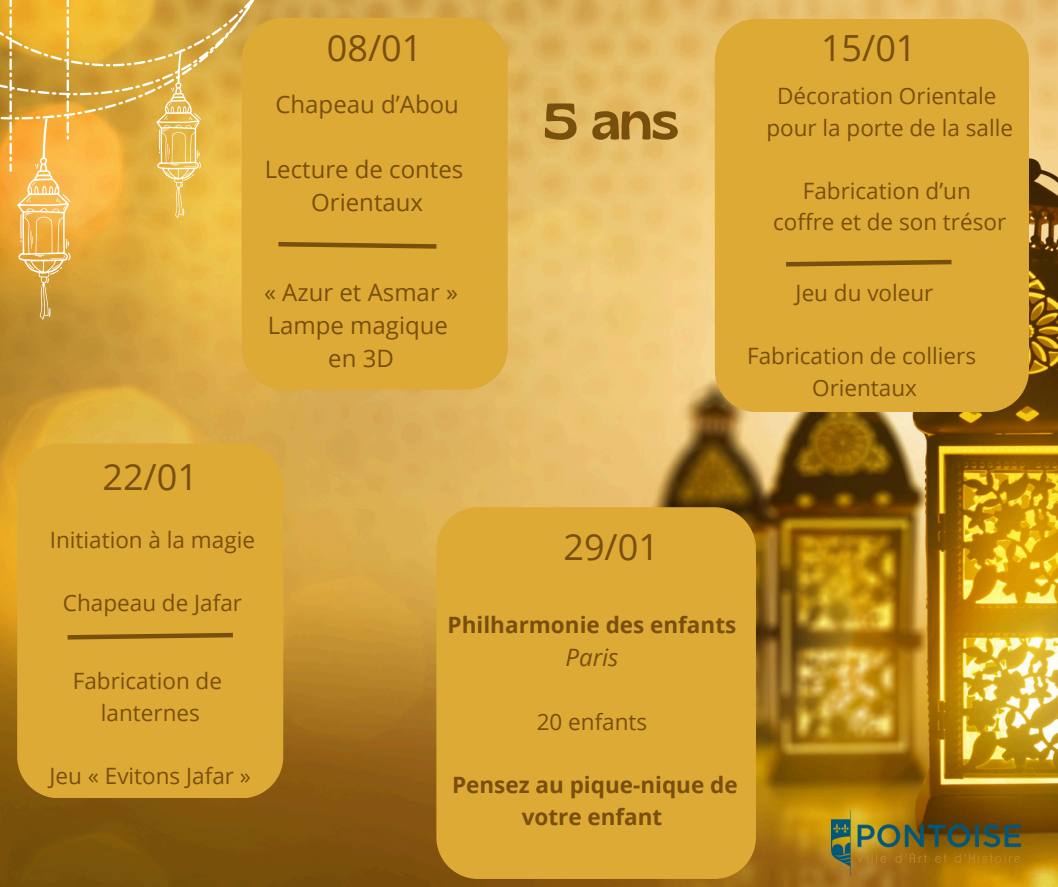
<style>
.page{position:relative;width:1058px;height:887px;background:#fff}
.page>*{position:absolute;margin:0;border:0;box-sizing:border-box;transform-origin:0 0}
.t1{font:51px "Gliker";color:#794f0d}
.t2{font:36px "Open Sans";color:#794f0d}
.t3{font:24px "Open Sans";color:#794f0d}
.t4{font:italic 24px "Open Sans";color:#794f0d}
.t5{font:22.5px "Open Sans";color:#794f0d}
.t6{font:700 22.5px/31.5px "Open Sans";color:#794f0d;text-align:center}
</style>
<div class="page">
<img style="left:0;top:0;width:1058px;height:886px">
<svg style="left:17px;top:196px;width:59px;height:123px;background:#e1ae52"></svg>
<svg style="left:156px;top:196px;width:50px;height:22px"></svg>
<svg style="left:0;top:0;width:256px;height:196px;background:#e4b149"></svg>
<div style="left:17px;top:443px;width:266px;height:355px;background:#deaa36"></div>
<div style="left:242px;top:18px;width:266px;height:371px;background:#deaa36"></div>
<div style="left:715px;top:19px;width:314px;height:392px;background:#deaa36"></div>
<div style="left:436px;top:507px;width:320px;height:371px;background:#deaa36"></div>
<svg style="left:274px;top:239px;width:167px;height:12px;background:#ba8927"></svg>
<svg style="left:781px;top:257px;width:175px;height:12px;background:#ba8927"></svg>
<svg style="left:63px;top:630px;width:174px;height:12px;background:#b98927"></svg>
<img style="left:831px;top:810px;width:189px;height:65px">
<p class="t2" style="left:327px;top:22px;width:97px">08/01</p>
<p class="t2" style="left:821px;top:22px;width:97px">15/01</p>
<p class="t3" style="left:275px;top:87px;width:185px">Chapeau d’Abou</p>
<p class="t3" style="left:265px;top:152px;width:200px">Lecture de contes</p>
<h1 class="t3" style="left:311px;top:185px;width:113px">Orientaux</h1>
<h2 class="t3" style="left:264px;top:276px;width:195px">« Azur et Asmar »</h2>
<p class="t3" style="left:268px;top:308px;width:182px">Lampe magique</p>
<p class="t3" style="left:328px;top:341px;width:67px">en 3D</p>
<p class="t1" style="left:544px;top:90px;width:136px">5 ans</p>
<p class="t5" style="left:777px;top:80px;width:221px">Décoration Orientale</p>
<h2 class="t5" style="left:766px;top:112px;width:248px">pour la porte de la salle</h2>
<p class="t5" style="left:802px;top:175px;width:169px">Fabrication d’un</p>
<p class="t5" style="left:773px;top:206px;width:234px">coffre et de son trésor</p>
<p class="t5" style="left:795px;top:277px;width:139px">Jeu du voleur</p>
<p class="t5" style="left:747px;top:340px;width:230px">Fabrication de colliers</p>
<p class="t5" style="left:812px;top:372px;width:106px">Orientaux</p>
<p class="t2" style="left:102px;top:451px;width:97px">22/01</p>
<p class="t5" style="left:50px;top:524px;width:207px">Initiation à la magie</p>
<p class="t5" style="left:63px;top:587px;width:181px">Chapeau de Jafar</p>
<p class="t5" style="left:73px;top:665px;width:151px">Fabrication de</p>
<h2 class="t5" style="left:101px;top:696px;width:100px">lanternes</h2>
<p class="t5" style="left:50px;top:759px;width:203px">Jeu « Evitons Jafar »</p>
<p class="t2" style="left:563px;top:522px;width:97px">29/01</p>
<p class="t6" style="left:447px;top:609px;width:290px">Philharmonie des enfants</p>
<p class="t4" style="left:565px;top:640px;width:54px">Paris</p>
<p class="t5" style="left:537px;top:706px;width:112px">20 enfants</p>
<p class="t6" style="left:452px;top:768px;width:287px">Pensez au pique-nique de votre enfant</p>
</div>
